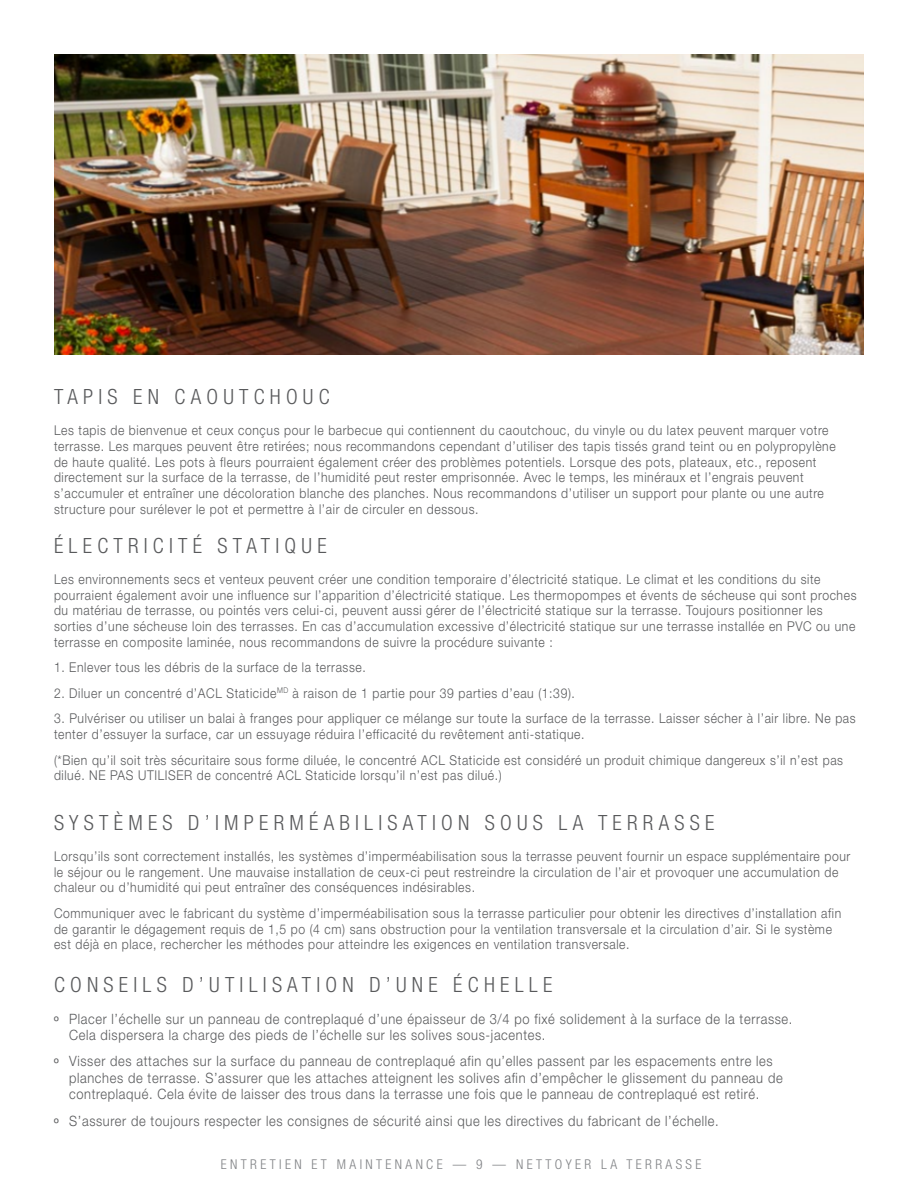
<style>
.page{position:relative;width:918px;height:1188px;background:#fff}
.page>*{position:absolute;margin:0;border:0;box-sizing:border-box;transform-origin:0 0}
.t1{font:300 condensed 21px "Helvetica Neue LT Std";letter-spacing:.25em;color:#58595b}
.t2{font:300 14.25px/16.5px "Helvetica Neue LT Std";letter-spacing:.05em;color:#58595b;scale:.9 1}
.t3{font:300 13.5px/15.8px "Helvetica Neue LT Std";letter-spacing:.05em;color:#58595b;scale:.9 1}
.t4{font:300 condensed 13.5px "Helvetica Neue LT Std";letter-spacing:.25em;color:#808285}
.s1{font-weight:400;font-size:15px}
</style>
<div class="page">
<img style="left:54px;top:54px;width:810px;height:300px">
<h1 class="t1" style="left:54px;top:384px;width:277px">TAPIS EN CAOUTCHOUC</h1>
<p class="t3" style="left:54px;top:422px;width:870px">Les tapis de bienvenue et ceux conçus pour le barbecue qui contiennent du caoutchouc, du vinyle ou du latex peuvent marquer votre terrasse. Les marques peuvent être retirées; nous recommandons cependant d’utiliser des tapis tissés grand teint ou en polypropylène de haute qualité. Les pots à fleurs pourraient également créer des problèmes potentiels. Lorsque des pots, plateaux, etc., reposent directement sur la surface de la terrasse, de l’humidité peut rester emprisonnée. Avec le temps, les minéraux et l’engrais peuvent s’accumuler et entraîner une décoloration blanche des planches. Nous recommandons d’utiliser un support pour plante ou une autre structure pour surélever le pot et permettre à l’air de circuler en dessous.</p>
<h1 class="t1" style="left:54px;top:533px;width:274px">ÉLECTRICITÉ STATIQUE</h1>
<p class="t3" style="left:54px;top:571px;width:893px">Les environnements secs et venteux peuvent créer une condition temporaire d’électricité statique. Le climat et les conditions du site pourraient également avoir une influence sur l’apparition d’électricité statique. Les thermopompes et évents de sécheuse qui sont proches du matériau de terrasse, ou pointés vers celui-ci, peuvent aussi gérer de l’électricité statique sur la terrasse. Toujours positionner les sorties d’une sécheuse loin des terrasses. En cas d’accumulation excessive d’électricité statique sur une terrasse installée en PVC ou une terrasse en composite laminée, nous recommandons de suivre la procédure suivante :</p>
<p class="t3" style="left:54px;top:659px;width:348px">1. Enlever tous les débris de la surface de la terrasse.</p>
<p class="t3" style="left:54px;top:685px;width:580px">2. Diluer un concentré d’ACL Staticide<sup>MD</sup> à raison de 1 partie pour 39 parties d’eau (1:39).</p>
<p class="t3" style="left:54px;top:710px;width:892px">3. Pulvériser ou utiliser un balai à franges pour appliquer ce mélange sur toute la surface de la terrasse. Laisser sécher à l’air libre. Ne pas tenter d’essuyer la surface, car un essuyage réduira l’efficacité du revêtement anti-statique.</p>
<p class="t3" style="left:54px;top:752px;width:878px">(*Bien qu’il soit très sécuritaire sous forme diluée, le concentré ACL Staticide est considéré un produit chimique dangereux s’il n’est pas dilué. NE PAS UTILISER de concentré ACL Staticide lorsqu’il n’est pas dilué.)</p>
<h1 class="t1" style="left:54px;top:810px;width:662px">SYSTÈMES D’IMPERMÉABILISATION SOUS LA TERRASSE</h1>
<p class="t3" style="left:54px;top:848px;width:886px">Lorsqu’ils sont correctement installés, les systèmes d’imperméabilisation sous la terrasse peuvent fournir un espace supplémentaire pour le séjour ou le rangement. Une mauvaise installation de ceux-ci peut restreindre la circulation de l’air et provoquer une accumulation de chaleur ou d’humidité qui peut entraîner des conséquences indésirables.</p>
<p class="t3" style="left:54px;top:905px;width:876px">Communiquer avec le fabricant du système d’imperméabilisation sous la terrasse particulier pour obtenir les directives d’installation afin de garantir le dégagement requis de 1,5 po (4 cm) sans obstruction pour la ventilation transversale et la circulation d’air. Si le système est déjà en place, rechercher les méthodes pour atteindre les exigences en ventilation transversale.</p>
<h1 class="t1" style="left:54px;top:972px;width:500px">CONSEILS D’UTILISATION D’UNE ÉCHELLE</h1>
<p class="t2" style="left:69px;top:1010px;width:805px;text-indent:-15px"><span class="s1">º</span> Placer l’échelle sur un panneau de contreplaqué d’une épaisseur de 3/4 po fixé solidement à la surface de la terrasse.<br>Cela dispersera la charge des pieds de l’échelle sur les solives sous-jacentes.</p>
<p class="t2" style="left:69px;top:1053px;width:794px;text-indent:-15px"><span class="s1">º</span> Visser des attaches sur la surface du panneau de contreplaqué afin qu’elles passent par les espacements entre les planches de terrasse. S’assurer que les attaches atteignent les solives afin d’empêcher le glissement du panneau de contreplaqué. Cela évite de laisser des trous dans la terrasse une fois que le panneau de contreplaqué est retiré.</p>
<p class="t2" style="left:54px;top:1112px;width:740px"><span class="s1">º</span> S’assurer de toujours respecter les consignes de sécurité ainsi que les directives du fabricant de l’échelle.</p>
<p class="t4" style="left:221px;top:1156px;width:482px">ENTRETIEN ET MAINTENANCE — 9 — NETTOYER LA TERRASSE</p>
</div>
